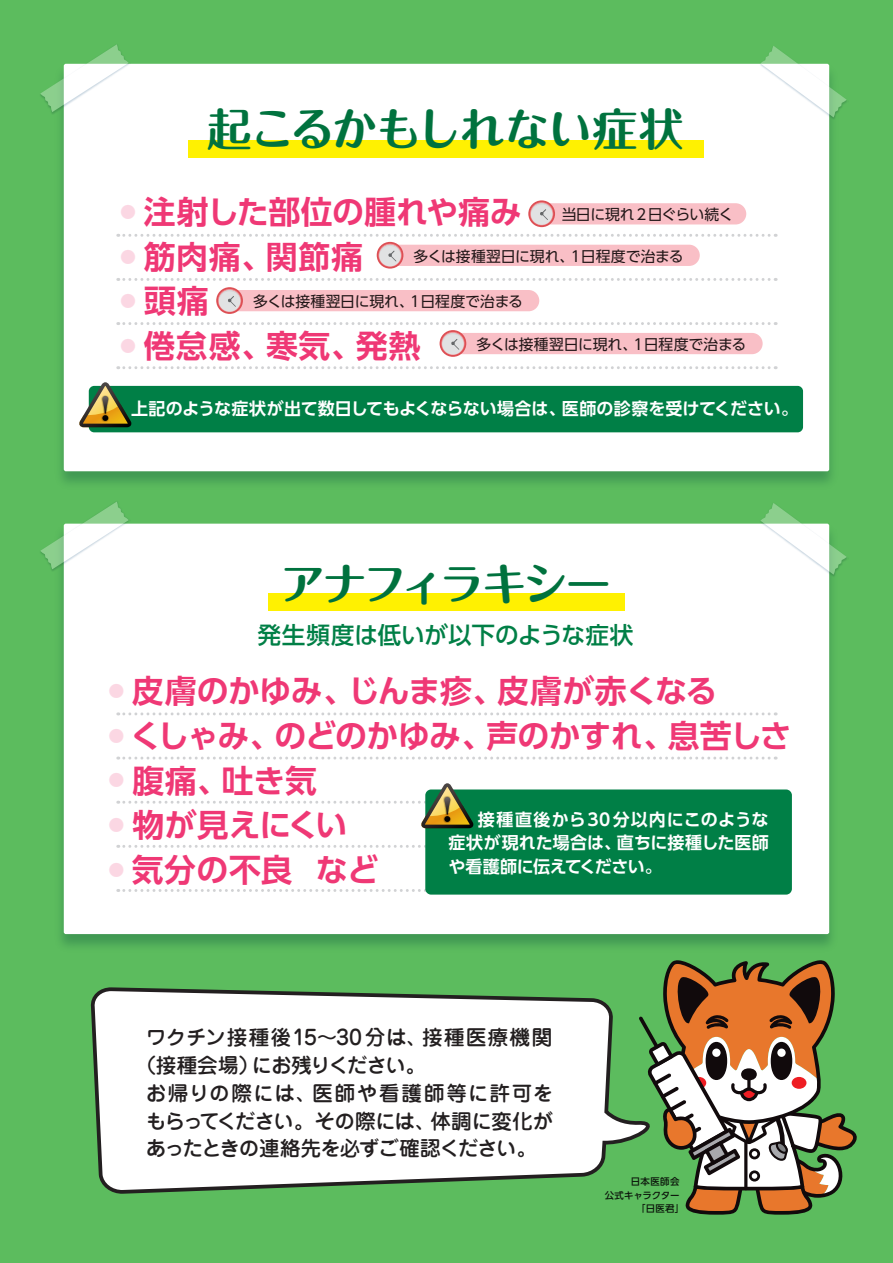
<style>
.page{position:relative;width:893px;height:1263px;background:#5cbc5e}
.page>*{position:absolute;margin:0;border:0;box-sizing:border-box;transform-origin:0 0}
.t1{font:700 44.7px "Maru Fo Pro";letter-spacing:-.045em;color:#00723e}
.t2{font:700 44.7px "Maru Fo Pro";letter-spacing:-.08em;color:#00723e}
.t3{font:700 31.95px "UD Shin Go Pro De";letter-spacing:-.005em;color:#ef3875}
.t4{font:700 31.95px "UD Shin Go Pro De";letter-spacing:-.04em;color:#ef3875}
.t5{font:500 23.55px "UD Shin Go Pro";color:#007f46}
.t6{font:500 20.55px "Jun 34 Pro";letter-spacing:.055em;color:#231f20}
.t7{font:500 20.55px "Jun 34 Pro";letter-spacing:-.035em;color:#231f20}
.t8{font:500 20.55px "Jun 34 Pro";letter-spacing:-.06em;color:#231f20}
.t9{font:500 20.55px "Jun 34 Pro";letter-spacing:.075em;color:#231f20}
.t10{font:500 20.55px "Jun 34 Pro";letter-spacing:-.05em;color:#231f20}
.t11{font:700 16.95px/23.4px "UD Shin Go Pro De";color:#fff;text-align:justify}
.t12{font:14.85px "UD Shin Go Pro";letter-spacing:-.01em;color:#231f20}
.t13{font:500 9.45px "UD Shin Go Pro";letter-spacing:.025em;color:#231f20}
.t14{font:500 9.45px "UD Shin Go Pro";letter-spacing:-.025em;color:#231f20}
</style>
<div class="page">
<img style="left:61px;top:63px;width:771px;height:420px">
<div style="left:64px;top:64px;width:765px;height:407px;background:#fff;border-radius:2px"></div>
<img style="left:60px;top:523px;width:772px;height:423px">
<div style="left:64px;top:524px;width:765px;height:410px;background:#fff;border-radius:2px"></div>
<svg style="left:663px;top:960px;width:194px;height:255px"></svg>
<div style="left:706px;top:1042px;width:21px;height:38px;background:#110a0c;border-radius:50%"></div>
<div style="left:712px;top:1048px;width:9px;height:9px;background:#fff;border-radius:50%"></div>
<div style="left:771px;top:1042px;width:21px;height:38px;background:#110a0c;border-radius:50%"></div>
<svg style="left:777px;top:1048px;width:9px;height:9px"></svg>
<svg style="left:92px;top:987px;width:571px;height:205px;background:#dceadc"></svg>
<svg style="left:118px;top:234px;width:658px;height:3px"></svg>
<svg style="left:118px;top:278px;width:658px;height:3px"></svg>
<svg style="left:118px;top:322px;width:658px;height:3px"></svg>
<svg style="left:118px;top:366px;width:658px;height:3px"></svg>
<svg style="left:118px;top:712px;width:658px;height:3px"></svg>
<svg style="left:118px;top:756px;width:658px;height:3px"></svg>
<svg style="left:118px;top:845px;width:307px;height:3px"></svg>
<svg style="left:118px;top:889px;width:308px;height:3px"></svg>
<div style="left:188px;top:141px;width:515px;height:17px;background:#fff101"></div>
<div style="left:268px;top:593px;width:357px;height:18px;background:#fff101"></div>
<div style="left:425px;top:789px;width:367px;height:105px;background:#007f46;border-radius:6px"></div>
<div style="left:89px;top:386px;width:714px;height:46px;background:#007f46;border-radius:5px"></div>
<div style="left:451px;top:333px;width:312px;height:21px;background:#f9bfc6;border-radius:11px"></div>
<svg style="left:440px;top:330px;width:26px;height:27px"></svg>
<div style="left:441px;top:332px;width:23px;height:23px;background:#e26469;border-radius:50%"></div>
<div style="left:442px;top:333px;width:22px;height:21px;background:#e8a7a9;border-radius:50%"></div>
<svg style="left:442px;top:334px;width:22px;height:21px"></svg>
<svg style="left:442px;top:333px;width:21px;height:17px"></svg>
<div style="left:228px;top:290px;width:311px;height:21px;background:#f9bfc6;border-radius:11px"></div>
<svg style="left:216px;top:287px;width:27px;height:27px"></svg>
<svg style="left:218px;top:289px;width:23px;height:23px"></svg>
<div style="left:219px;top:291px;width:21px;height:21px;background:#e1e2e3;border-radius:50%"></div>
<svg style="left:219px;top:290px;width:21px;height:17px"></svg>
<div style="left:389px;top:245px;width:311px;height:21px;background:#f9bfc6;border-radius:11px"></div>
<svg style="left:377px;top:242px;width:26px;height:27px"></svg>
<svg style="left:379px;top:244px;width:23px;height:23px"></svg>
<div style="left:379px;top:245px;width:22px;height:21px;background:#e8a8ac;border-radius:50%"></div>
<div style="left:379px;top:246px;width:22px;height:20px;background:#e1e2e3;border-radius:50%"></div>
<svg style="left:380px;top:245px;width:21px;height:16px"></svg>
<div style="left:540px;top:203px;width:206px;height:21px;background:#f9bfc6;border-radius:11px"></div>
<svg style="left:528px;top:200px;width:27px;height:27px"></svg>
<svg style="left:530px;top:202px;width:23px;height:23px"></svg>
<div style="left:531px;top:204px;width:21px;height:21px;background:#e1e2e3;border-radius:50%"></div>
<svg style="left:531px;top:203px;width:21px;height:17px"></svg>
<svg style="left:118px;top:783px;width:658px;height:45px"></svg>
<svg style="left:79px;top:382px;width:52px;height:45px"></svg>
<svg style="left:40px;top:44px;width:89px;height:68px"></svg>
<svg style="left:760px;top:46px;width:87px;height:71px"></svg>
<svg style="left:40px;top:502px;width:89px;height:67px"></svg>
<svg style="left:760px;top:503px;width:87px;height:72px"></svg>
<h1 class="t1" style="left:207px;top:93px;width:478px">起こるかもしれない症状</h1>
<h2 class="t3" style="left:120px;top:186px;width:403px"><sup>●</sup> 注射した部位の腫れや痛み</h2>
<h2 class="t3" style="left:120px;top:230px;width:244px"><sup>●</sup> 筋肉痛、関節痛</h2>
<h2 class="t3" style="left:120px;top:275px;width:90px"><sup>●</sup> 頭痛</h2>
<h2 class="t3" style="left:120px;top:320px;width:302px"><sup>●</sup> 倦怠感、寒気、発熱</h2>
<p class="t11" style="left:131px;top:397px;width:668px">上記のような症状が出て数日してもよくならない場合は、医師の診察を受けてください。</p>
<p class="t12" style="left:561px;top:202px;width:173px">当日に現れ2日ぐらい続く</p>
<p class="t12" style="left:413px;top:244px;width:272px">多くは接種翌日に現れ、1日程度で治まる</p>
<p class="t12" style="left:253px;top:289px;width:272px">多くは接種翌日に現れ、1日程度で治まる</p>
<p class="t12" style="left:476px;top:332px;width:272px">多くは接種翌日に現れ、1日程度で治まる</p>
<h1 class="t2" style="left:280px;top:548px;width:332px">アナフィラキシー</h1>
<h3 class="t5" style="left:257px;top:616px;width:378px">発生頻度は低いが以下のような症状</h3>
<h2 class="t3" style="left:109px;top:665px;width:610px"><sup>●</sup> 皮膚のかゆみ、じんま疹、皮膚が赤くなる</h2>
<h2 class="t4" style="left:109px;top:710px;width:685px"><sup>●</sup> くしゃみ、のどのかゆみ、声のかすれ、息苦しさ</h2>
<h2 class="t3" style="left:109px;top:754px;width:210px"><sup>●</sup> 腹痛、吐き気</h2>
<h2 class="t3" style="left:109px;top:799px;width:240px"><sup>●</sup> 物が見えにくい</h2>
<h2 class="t3" style="left:109px;top:844px;width:272px"><sup>●</sup> 気分の不良 など</h2>
<p class="t11" style="left:449px;top:807px;width:322px">　 接種直後から30分以内にこのような症状が現れた場合は、直ちに接種した医師や看護師に伝えてください。</p>
<p class="t6" style="left:146px;top:1021px;width:408px">ワクチン接種後15～30分は、接種医療機関</p>
<p class="t10" style="left:135px;top:1049px;width:293px">（接種会場）にお残りください。</p>
<p class="t9" style="left:146px;top:1077px;width:409px">お帰りの際には、医師や看護師等に許可を</p>
<p class="t7" style="left:146px;top:1104px;width:409px">もらってください。その際には、体調に変化が</p>
<p class="t8" style="left:146px;top:1132px;width:393px">あったときの連絡先を必ずご確認ください。</p>
<p class="t13" style="left:631px;top:1174px;width:50px">日本医師会</p>
<p class="t14" style="left:605px;top:1187px;width:76px">公式キャラクター</p>
<p class="t13" style="left:636px;top:1201px;width:50px">「日医君」</p>
</div>
